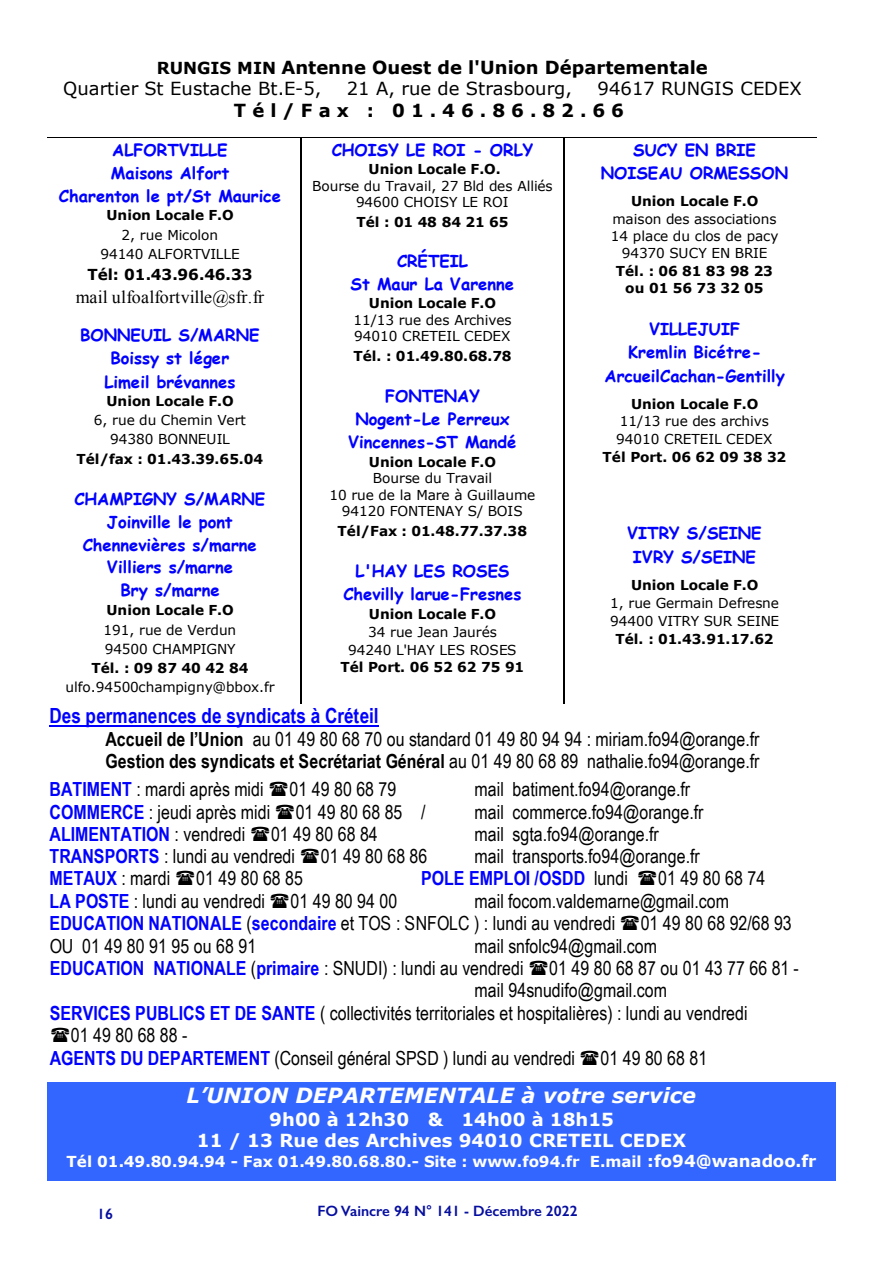
<style>
.page{position:relative;width:893px;height:1263px;background:#fff}
.page>*{position:absolute;margin:0;border:0;box-sizing:border-box;transform-origin:0 0}
.t1{font:italic 700 20.85px "Verdana";letter-spacing:.005em;color:#fff}
.t2{font:700 20.85px "Arial Narrow";color:#00f}
.t3{font:19.5px/22.4px "Arial Narrow";letter-spacing:.005em;color:#000}
.t4{font:700 19.5px "Arial Narrow";color:#00f}
.t5{font:700 18px/21.6px "Verdana";letter-spacing:.005em;color:#000}
.t6{font:700 18px/21.6px "Verdana";color:#fff;text-align:center}
.t7{font:18px "Verdana";color:#000}
.t8{font:18px "Times New Roman";color:#000}
.t9{font:700 18px "Verdana";letter-spacing:.335em;color:#000}
.t10{font:700 16.5px/23.1px "Comic Sans MS";color:#00f;text-align:center}
.t11{font:700 15.15px "Verdana";color:#fff}
.t12{font:700 15.15px "Verdana";letter-spacing:.005em;color:#000}
.t13{font:600 15px "Gill Sans";color:#060e9f}
.t14{font:13.65px/19px "Verdana";letter-spacing:-.005em;color:#000;text-align:center}
.t15{font:700 13.65px/16.5px "Verdana";color:#000;text-align:center}
.s1{font-size:16.5px}
.s2{font-weight:400}
.s3{font-weight:700}
.s4{font-weight:700;color:#00f}
.s5{font-weight:400;color:#000}
</style>
<div class="page">
<hr style="left:47px;top:137px;width:770px;height:1px;background:#000">
<hr style="left:50px;top:726px;width:329px;height:1px;background:#00f">
<div style="left:47px;top:1082px;width:789px;height:25px;background:#36f"></div>
<div style="left:47px;top:1107px;width:789px;height:22px;background:#36f"></div>
<div style="left:47px;top:1129px;width:789px;height:22px;background:#36f"></div>
<div style="left:47px;top:1151px;width:789px;height:29px;background:#36f"></div>
<hr style="left:301px;top:138px;width:1px;height:566px;background:#000">
<hr style="left:563px;top:138px;width:1px;height:566px;background:#000">
<p class="t5" style="left:63px;top:56px;width:646px;text-indent:94px"><span class="s1">RUNGIS MIN</span> Antenne Ouest de l'Union Départementale<br><span class="s2">Quartier St Eustache Bt.E-5,</span></p>
<p class="t7" style="left:347px;top:77px;width:227px">21 A, rue de Strasbourg,</p>
<p class="t7" style="left:597px;top:77px;width:206px">94617 RUNGIS CEDEX</p>
<p class="t9" style="left:234px;top:99px;width:392px">Tél/Fax : 01.46.86.82.66</p>
<p class="t10" style="left:59px;top:138px;width:223px">ALFORTVILLE<br>Maisons Alfort<br>Charenton le pt/St Maurice</p>
<p class="t15" style="left:107px;top:207px;width:129px">Union Locale F.O</p>
<p class="t14" style="left:100px;top:226px;width:141px">2, rue Micolon<br>94140 ALFORTVILLE</p>
<p class="t12" style="left:87px;top:265px;width:167px">Tél: 01.43.96.46.33</p>
<p class="t8" style="left:76px;top:284px;width:190px">mail ulfoalfortville@sfr.fr</p>
<p class="t10" style="left:80px;top:323px;width:181px">BONNEUIL S/MARNE<br>Boissy st léger<br>Limeil brévannes</p>
<p class="t15" style="left:107px;top:393px;width:129px">Union Locale F.O</p>
<p class="t14" style="left:94px;top:411px;width:153px">6, rue du Chemin Vert<br>94380 BONNEUIL</p>
<p class="t15" style="left:77px;top:451px;width:188px">Tél/fax : 01.43.39.65.04</p>
<p class="t10" style="left:74px;top:486px;width:192px">CHAMPIGNY S/MARNE<br>Joinville le pont<br>Chennevières s/marne<br>Villiers s/marne<br>Bry s/marne</p>
<p class="t15" style="left:107px;top:602px;width:129px">Union Locale F.O</p>
<p class="t14" style="left:104px;top:620px;width:134px;text-align:left">191, rue de Verdun<br>94500 CHAMPIGNY</p>
<p class="t15" style="left:91px;top:660px;width:159px">Tél. : 09 87 40 42 84</p>
<p class="t14" style="left:65px;top:678px;width:211px">ulfo.94500champigny@bbox.fr</p>
<p class="t10" style="left:332px;top:138px;width:203px">CHOISY LE ROI - ORLY</p>
<p class="t15" style="left:369px;top:161px;width:134px">Union Locale F.O.</p>
<p class="t14" style="left:312px;top:178px;width:242px;line-height:16.5px">Bourse du Travail, 27 Bld des Alliés<br>94600 CHOISY LE ROI</p>
<p class="t15" style="left:356px;top:213px;width:154px">Tél : 01 48 84 21 65</p>
<p class="t10" style="left:351px;top:249px;width:165px">CRÉTEIL<br>St Maur La Varenne</p>
<p class="t15" style="left:369px;top:295px;width:129px">Union Locale F.O</p>
<p class="t14" style="left:353px;top:311px;width:160px;line-height:16.5px;text-align:left">11/13 rue des Archives<br>94010 CRETEIL CEDEX</p>
<p class="t15" style="left:353px;top:347px;width:160px">Tél. : 01.49.80.68.78</p>
<p class="t10" style="left:348px;top:384px;width:170px">FONTENAY<br>Nogent-Le Perreux<br>Vincennes-ST Mandé</p>
<p class="t15" style="left:369px;top:454px;width:129px">Union Locale F.O</p>
<p class="t14" style="left:329px;top:470px;width:207px;line-height:16.4px">Bourse du Travail<br>10 rue de la Mare à Guillaume<br>94120 FONTENAY S/ BOIS</p>
<p class="t15" style="left:338px;top:522px;width:191px">Tél/Fax : 01.48.77.37.38</p>
<p class="t10" style="left:343px;top:559px;width:179px">L'HAY LES ROSES<br>Chevilly larue-Fresnes</p>
<p class="t15" style="left:369px;top:606px;width:129px">Union Locale F.O</p>
<p class="t14" style="left:348px;top:623px;width:170px;line-height:18px">34 rue Jean Jaurés<br>94240 L'HAY LES ROSES</p>
<p class="t15" style="left:340px;top:659px;width:185px">Tél Port. 06 52 62 75 91</p>
<p class="t10" style="left:601px;top:138px;width:189px">SUCY EN BRIE<br>NOISEAU ORMESSON</p>
<p class="t15" style="left:631px;top:193px;width:129px">Union Locale F.O</p>
<p class="t14" style="left:611px;top:211px;width:169px;line-height:17.1px">maison des associations<br>14 place du clos de pacy<br>94370 SUCY EN BRIE</p>
<p class="t15" style="left:616px;top:263px;width:159px">Tél. : 06 81 83 98 23 ou 01 56 73 32 05</p>
<p class="t10" style="left:604px;top:317px;width:182px">VILLEJUIF<br>Kremlin Bicétre-<br>ArcueilCachan-Gentilly</p>
<p class="t15" style="left:631px;top:396px;width:129px">Union Locale F.O</p>
<p class="t14" style="left:616px;top:413px;width:158px;line-height:18px;text-align:left">11/13 rue des archivs<br>94010 CRETEIL CEDEX</p>
<p class="t15" style="left:603px;top:449px;width:185px">Tél Port. 06 62 09 38 32</p>
<p class="t10" style="left:627px;top:521px;width:136px">VITRY S/SEINE<br>IVRY S/SEINE</p>
<p class="t15" style="left:631px;top:577px;width:129px">Union Locale F.O</p>
<p class="t14" style="left:610px;top:594px;width:170px;line-height:18px;text-align:left">1, rue Germain Defresne<br>94400 VITRY SUR SEINE</p>
<p class="t15" style="left:616px;top:630px;width:160px">Tél. : 01.43.91.17.62</p>
<p class="t2" style="left:50px;top:700px;width:330px">Des permanences de syndicats à Créteil</p>
<p class="t3" style="left:105px;top:727px;width:655px"><span class="s3">Accueil de l’Union</span> au 01 49 80 68 70 ou standard 01 49 80 94 94 : miriam.fo94@orange.fr<br><span class="s3">Gestion des syndicats et Secrétariat Général</span> au 01 49 80 68 89 nathalie.fo94@orange.fr</p>
<p class="t3" style="left:50px;top:777px;width:216px"><span class="s4">BATIMENT</span> : mardi après midi</p>
<p class="t3" style="left:289px;top:777px;width:108px">01 49 80 68 79</p>
<p class="t3" style="left:474px;top:777px;width:217px">mail batiment.fo94@orange.fr</p>
<p class="t3" style="left:50px;top:800px;width:222px"><span class="s4">COMMERCE</span> : jeudi après midi</p>
<p class="t3" style="left:296px;top:800px;width:131px">01 49 80 68 85 /</p>
<p class="t3" style="left:474px;top:800px;width:230px">mail commerce.fo94@orange.fr</p>
<p class="t4" style="left:50px;top:819px;width:197px">ALIMENTATION <span class="s5">: vendredi</span></p>
<p class="t3" style="left:271px;top:822px;width:108px">01 49 80 68 84</p>
<p class="t3" style="left:474px;top:822px;width:186px">mail sgta.fo94@orange.fr</p>
<p class="t3" style="left:50px;top:844px;width:247px"><span class="s4">TRANSPORTS</span> : lundi au vendredi</p>
<p class="t3" style="left:321px;top:844px;width:108px">01 49 80 68 86</p>
<p class="t3" style="left:474px;top:844px;width:227px">mail transports.fo94@orange.fr</p>
<p class="t4" style="left:50px;top:864px;width:122px">METAUX <span class="s5">: mardi</span></p>
<p class="t3" style="left:196px;top:867px;width:108px">01 49 80 68 85</p>
<p class="t4" style="left:421px;top:864px;width:208px">POLE EMPLOI /OSDD <span class="s5">lundi</span></p>
<p class="t3" style="left:658px;top:867px;width:109px">01 49 80 68 74</p>
<p class="t3" style="left:50px;top:889px;width:217px"><span class="s4">LA POSTE</span> : lundi au vendredi</p>
<p class="t3" style="left:290px;top:889px;width:108px">01 49 80 94 00</p>
<p class="t3" style="left:50px;top:889px;width:681px;text-indent:425px">mail focom.valdemarne@gmail.com<br><span class="s4">EDUCATION NATIONALE</span> (<span class="s4">secondaire</span> et TOS : SNFOLC ) : lundi au vendredi</p>
<p class="t3" style="left:641px;top:912px;width:152px">01 49 80 68 92/68 93</p>
<p class="t3" style="left:50px;top:934px;width:208px">OU 01 49 80 91 95 ou 68 91</p>
<p class="t3" style="left:50px;top:934px;width:609px;text-indent:425px">mail snfolc94@gmail.com<br><span class="s4">EDUCATION NATIONALE</span> (<span class="s4">primaire</span> : SNUDI) : lundi au vendredi</p>
<p class="t3" style="left:549px;top:956px;width:251px">01 49 80 68 87 ou 01 43 77 66 81 -</p>
<p class="t3" style="left:475px;top:979px;width:194px">mail 94snudifo@gmail.com</p>
<p class="t3" style="left:50px;top:1001px;width:700px"><span class="s4">SERVICES PUBLICS ET DE SANTE</span> ( collectivités territoriales et hospitalières) : lundi au vendredi</p>
<p class="t3" style="left:71px;top:1023px;width:118px">01 49 80 68 88 -</p>
<p class="t3" style="left:50px;top:1046px;width:527px"><span class="s4">AGENTS DU DEPARTEMENT</span> (Conseil général SPSD ) lundi au vendredi</p>
<p class="t3" style="left:601px;top:1046px;width:108px">01 49 80 68 81</p>
<p class="t1" style="left:186px;top:1082px;width:511px">L’UNION DEPARTEMENTALE à votre service</p>
<p class="t6" style="left:197px;top:1108px;width:491px">9h00 à 12h30 &amp; 14h00 à 18h15<br>11 / 13 Rue des Archives 94010 CRETEIL CEDEX</p>
<p class="t11" style="left:67px;top:1152px;width:751px">Tél 01.49.80.94.94 - Fax 01.49.80.68.80.- Site : www.fo94.fr E.mail <span class="s1">:fo94@wanadoo.fr</span></p>
<p class="t13" style="left:97px;top:1204px;width:17px">16</p>
<p class="t13" style="left:317px;top:1202px;width:262px">FO Vaincre 94 N° 141 - Décembre 2022</p>
</div>
